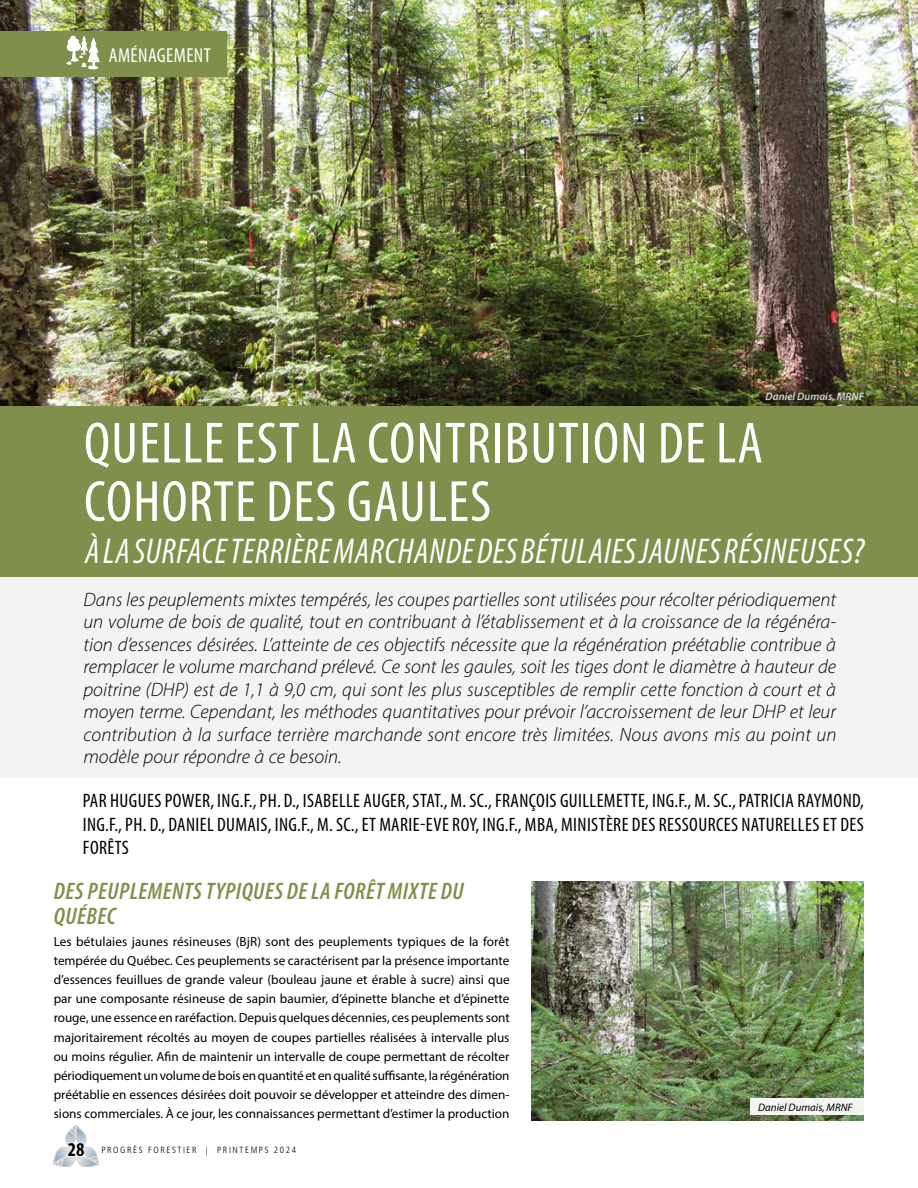
<style>
.page{position:relative;width:918px;height:1188px;background:#fff}
.page>*{position:absolute;margin:0;border:0;box-sizing:border-box;transform-origin:0 0}
.t1{font:condensed 58.5px/58.5px "Myriad Pro";letter-spacing:.02em;color:#fff}
.t2{font:italic condensed 36px "Myriad Pro";letter-spacing:.02em;color:#fff;scale:.96 1}
.t3{font:italic 600 condensed 24px/25.5px "Myriad Pro";letter-spacing:.02em;color:#808f4b}
.t4{font:condensed 20.25px "Myriad Pro";letter-spacing:.02em;color:#fff}
.t5{font:italic 300 19.5px/22.5px "Myriad Pro";color:#000;text-align:justify}
.t6{font:condensed 19.5px/23.4px "Myriad Pro";letter-spacing:.02em;color:#000;text-align:justify}
.t7{font:13.2px/19.2px "Myriad Pro";color:#000;text-align:justify}
.t8{font:italic 600 10.8px "Myriad Pro";color:#fff}
.t9{font:italic 10.8px "Myriad Pro";color:#000}
.t10{font:9px "Frutiger LT 47 Lt Cn";letter-spacing:.18em;color:#000}
.s1{font-family:"Myriad Pro";font-weight:700;font-stretch:condensed;font-size:19.5px}
</style>
<div class="page">
<svg style="left:53px;top:1125px;width:46px;height:42px"></svg>
<img style="left:0;top:0;width:918px;height:406px">
<div style="left:0;top:576px;width:918px;height:202px;background:#f3f3f3"></div>
<div style="left:0;top:406px;width:918px;height:171px;background:#808f4b"></div>
<div style="left:0;top:31px;width:227px;height:46px;background:#808f4b"></div>
<img style="left:531px;top:881px;width:333px;height:239px">
<svg style="left:66px;top:35px;width:34px;height:34px"></svg>
<div style="left:751px;top:1098px;width:114px;height:17px;background:#f3f5f1"></div>
<h3 class="t4" style="left:109px;top:43px;width:104px">AMÉNAGEMENT</h3>
<p class="t8" style="left:765px;top:389px;width:100px">Daniel Dumais, MRNF</p>
<h1 class="t1" style="left:84px;top:413px;width:680px">QUELLE EST LA CONTRIBUTION DE LA<br>COHORTE DES GAULES</h1>
<h2 class="t2" style="left:85px;top:529px;width:813px">À LA SURFACE TERRIÈRE MARCHANDE DES BÉTULAIES JAUNES RÉSINEUSES?</h2>
<p class="t5" style="left:83px;top:588px;width:755px">Dans les peuplements mixtes tempérés, les coupes partielles sont utilisées pour récolter périodiquement un volume de bois de qualité, tout en contribuant à l’établissement et à la croissance de la régénéra&shy;tion d’essences désirées. L’atteinte de ces objectifs nécessite que la régénération préétablie contribue à remplacer le volume marchand prélevé. Ce sont les gaules, soit les tiges dont le diamètre à hauteur de poitrine (DHP) est de 1,1 à 9,0 cm, qui sont les plus susceptibles de remplir cette fonction à court et à moyen terme. Cependant, les méthodes quantitatives pour prévoir l’accroissement de leur DHP et leur contribution à la surface terrière marchande sont encore très limitées. Nous avons mis au point un modèle pour répondre à ce besoin.</p>
<p class="t6" style="left:83px;top:789px;width:783px">PAR HUGUES POWER, ING.F., PH. D., ISABELLE AUGER, STAT., M. SC., FRANÇOIS GUILLEMETTE, ING.F., M. SC., PATRICIA RAYMOND, ING.F., PH. D., DANIEL DUMAIS, ING.F., M. SC., ET MARIE-EVE ROY, ING.F., MBA, MINISTÈRE DES RESSOURCES NATURELLES ET DES FORÊTS</p>
<h3 class="t3" style="left:54px;top:878px;width:411px">DES PEUPLEMENTS TYPIQUES DE LA FORÊT MIXTE DU<br>QUÉBEC</h3>
<p class="t7" style="left:54px;top:931px;width:458px">Les bétulaies jaunes résineuses (BjR) sont des peuplements typiques de la forêt tempérée du Québec. Ces peuplements se caractérisent par la présence importante d’essences feuillues de grande valeur (bouleau jaune et érable à sucre) ainsi que par une composante résineuse de sapin baumier, d’épinette blanche et d’épinette rouge, une essence en raréfaction. Depuis quelques décennies, ces peuplements sont majoritairement récoltés au moyen de coupes partielles réalisées à intervalle plus ou moins régulier. Afin de maintenir un intervalle de coupe permettant de récolter périodiquement un volume de bois en quantité et en qualité suffisante, la régénération préétablie en essences désirées doit pouvoir se développer et atteindre des dimen&shy;sions commerciales. À ce jour, les connaissances permettant d’estimer la production</p>
<p class="t10" style="left:68px;top:1145px;width:230px"><span class="s1">28</span> PROGRÈS FORESTIER | PRINTEMPS 2024</p>
<p class="t9" style="left:758px;top:1100px;width:96px">Daniel Dumais, MRNF</p>
</div>
